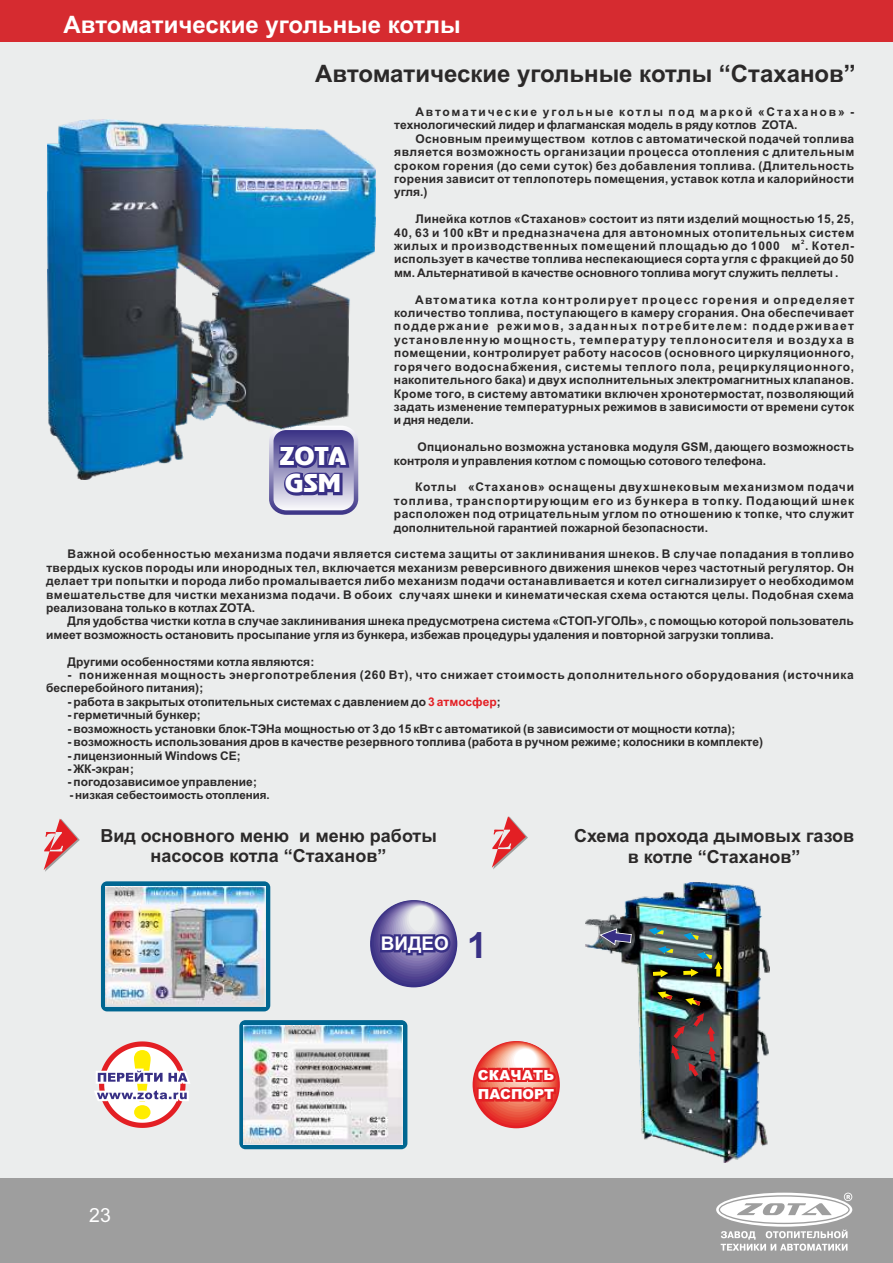
<style>
.page{position:relative;width:893px;height:1263px;background:#ebeded}
.page>*{position:absolute;margin:0;border:0;box-sizing:border-box;transform-origin:0 0}
.t1{font:24.3px/27.6px "Adver Gothic";color:#fff}
.t2{font:700 24px "Arial";color:#2b2929}
.t3{font:700 24px "Arial";color:#fff}
.t4{font:19.5px "Arial";color:#fff}
.t5{font:700 18.9px "Arial";color:#fff}
.t6{font:700 18px/20.1px "Arial";color:#2b2929;text-align:center}
.t7{font:900 13.95px/19.6px "Arial";letter-spacing:.01em;color:#fff}
.t8{font:700 12px/13.4px "Arial";color:#2b2929;text-align:justify}
.t9{font:700 12px/13.4px "Arial";letter-spacing:.055em;color:#2b2929}
.t10{font:700 12px/13.4px "Arial";letter-spacing:.025em;color:#2b2929;text-align:right}
.t11{font:700 11.55px "Arial";color:#2b2929}
.t12{font:700 6px "Arial";color:#2b2929}
.s1{color:#e31f24}
.s2{font-size:36px;color:#383085}
</style>
<div class="page">
<div style="left:0;top:1178px;width:893px;height:85px;background:#9e9e9e"></div>
<div style="left:0;top:0;width:893px;height:42px;background:#d62b30"></div>
<svg style="left:269px;top:426px;width:89px;height:89px"></svg>
<svg style="left:273px;top:480px;width:81px;height:30px"></svg>
<svg style="left:716px;top:1192px;width:136px;height:59px"></svg>
<img style="left:48px;top:119px;width:328px;height:361px">
<div style="left:101px;top:881px;width:169px;height:130px;background:#006691;border-radius:6px"></div>
<img style="left:105px;top:886px;width:161px;height:121px">
<div style="left:239px;top:1020px;width:168px;height:129px;background:#006691;border-radius:6px"></div>
<img style="left:244px;top:1025px;width:159px;height:119px">
<img style="left:586px;top:883px;width:184px;height:279px">
<svg style="left:653px;top:969px;width:15px;height:8px"></svg>
<svg style="left:671px;top:1013px;width:45px;height:63px"></svg>
<svg style="left:685px;top:998px;width:15px;height:8px"></svg>
<svg style="left:657px;top:991px;width:15px;height:9px"></svg>
<svg style="left:683px;top:932px;width:16px;height:8px"></svg>
<svg style="left:648px;top:927px;width:16px;height:8px"></svg>
<svg style="left:600px;top:928px;width:32px;height:17px"></svg>
<svg style="left:658px;top:946px;width:15px;height:8px"></svg>
<svg style="left:683px;top:952px;width:39px;height:24px"></svg>
<svg style="left:44px;top:819px;width:36px;height:53px"></svg>
<svg style="left:492px;top:816px;width:36px;height:53px"></svg>
<svg style="left:94px;top:1041px;width:96px;height:87px"></svg>
<svg style="left:370px;top:900px;width:87px;height:87px"></svg>
<div style="left:372px;top:900px;width:84px;height:85px;background:#403687;border-radius:50%"></div>
<div style="left:374px;top:901px;width:81px;height:81px;background:#473d8c;border-radius:50%"></div>
<div style="left:376px;top:901px;width:78px;height:78px;background:#4f408f;border-radius:50%"></div>
<div style="left:377px;top:901px;width:76px;height:76px;background:#574a94;border-radius:50%"></div>
<div style="left:379px;top:901px;width:73px;height:73px;background:#5e5299;border-radius:50%"></div>
<div style="left:381px;top:902px;width:70px;height:69px;background:#66599e;border-radius:50%"></div>
<div style="left:383px;top:902px;width:67px;height:67px;background:#7061a3;border-radius:50%"></div>
<div style="left:385px;top:902px;width:63px;height:64px;background:#786bab;border-radius:50%"></div>
<div style="left:387px;top:903px;width:60px;height:60px;background:#8273b0;border-radius:50%"></div>
<div style="left:388px;top:903px;width:58px;height:58px;background:#8a7db5;border-radius:50%"></div>
<div style="left:390px;top:903px;width:55px;height:55px;background:#9187ba;border-radius:50%"></div>
<div style="left:392px;top:903px;width:52px;height:53px;background:#9c91c2;border-radius:50%"></div>
<div style="left:394px;top:904px;width:49px;height:49px;background:#a39cc7;border-radius:50%"></div>
<div style="left:397px;top:904px;width:44px;height:44px;background:#b5b0d1;border-radius:50%"></div>
<div style="left:399px;top:905px;width:41px;height:40px;background:#bfbad6;border-radius:50%"></div>
<div style="left:401px;top:905px;width:38px;height:37px;background:#c7c4db;border-radius:50%"></div>
<div style="left:403px;top:905px;width:34px;height:35px;background:#d1cfe0;border-radius:50%"></div>
<div style="left:405px;top:905px;width:31px;height:32px;background:#d9d9e3;border-radius:50%"></div>
<div style="left:407px;top:906px;width:28px;height:28px;background:#e3e3e8;border-radius:50%"></div>
<div style="left:408px;top:906px;width:26px;height:26px;background:#ebeded;border-radius:50%"></div>
<svg style="left:380px;top:934px;width:70px;height:21px"></svg>
<div style="left:473px;top:1041px;width:87px;height:87px;background:#e31f24;border-radius:50%"></div>
<div style="left:475px;top:1041px;width:84px;height:84px;background:#e62b29;border-radius:50%"></div>
<div style="left:476px;top:1042px;width:82px;height:81px;background:#e6382e;border-radius:50%"></div>
<div style="left:478px;top:1042px;width:78px;height:78px;background:#e84533;border-radius:50%"></div>
<div style="left:480px;top:1042px;width:75px;height:75px;background:#e8523d;border-radius:50%"></div>
<div style="left:482px;top:1043px;width:72px;height:72px;background:#eb5c45;border-radius:50%"></div>
<div style="left:484px;top:1043px;width:69px;height:69px;background:#ed694d;border-radius:50%"></div>
<div style="left:486px;top:1044px;width:66px;height:65px;background:#ed7357;border-radius:50%"></div>
<div style="left:488px;top:1044px;width:63px;height:63px;background:#f08061;border-radius:50%"></div>
<svg style="left:490px;top:1044px;width:60px;height:60px"></svg>
<svg style="left:496px;top:1045px;width:51px;height:51px"></svg>
<div style="left:500px;top:1046px;width:44px;height:44px;background:#f7bfa6;border-radius:50%"></div>
<div style="left:502px;top:1046px;width:41px;height:42px;background:#fac7b3;border-radius:50%"></div>
<div style="left:504px;top:1047px;width:38px;height:38px;background:#fad1bf;border-radius:50%"></div>
<div style="left:506px;top:1047px;width:35px;height:35px;background:#fad9cc;border-radius:50%"></div>
<div style="left:508px;top:1048px;width:32px;height:32px;background:#fce3d9;border-radius:50%"></div>
<div style="left:510px;top:1048px;width:29px;height:29px;background:#fcede6;border-radius:50%"></div>
<div style="left:512px;top:1048px;width:26px;height:26px;background:#fff5f2;border-radius:50%"></div>
<div style="left:514px;top:1049px;width:23px;height:22px;background:#fff;border-radius:50%"></div>
<svg style="left:476px;top:1067px;width:80px;height:35px"></svg>
<h2 class="t3" style="left:64px;top:15px;width:398px">Автоматические угольные котлы</h2>
<h2 class="t2" style="left:315px;top:65px;width:542px">Автоматические угольные котлы “Стаханов”</h2>
<p class="t8" style="left:394px;top:106px;width:462px;text-indent:21px">Автоматические угольные котлы под маркой «Стаханов» - технологический лидер и флагманская модель в ряду котлов ZOTA.</p>
<p class="t8" style="left:394px;top:133px;width:462px;text-indent:21px">Основным преимуществом котлов с автоматической подачей топлива является возможность организации процесса отопления с длительным сроком горения (до семи суток) без добавления топлива. (Длительность горения зависит от теплопотерь помещения, уставок котла и калорийности угля.)</p>
<p class="t10" style="left:394px;top:213px;width:462px">Линейка котлов «Стаханов» состоит из пяти изделий мощностью 15, 25,<br>40, 63 и 100 кВт и предназначена для автономных отопительных систем</p>
<p class="t12" style="left:801px;top:240px;width:5px">2</p>
<p class="t8" style="left:394px;top:240px;width:462px">жилых и производственных помещений площадью до 1000 м . Котел&shy;использует в качестве топлива неспекающиеся сорта угля с фракцией до 50 мм. Альтернативой в качестве основного топлива могут служить пеллеты .</p>
<p class="t8" style="left:394px;top:294px;width:462px;text-indent:21px">Автоматика котла контролирует процесс горения и определяет количество топлива, поступающего в камеру сгорания. Она обеспечивает поддержание режимов, заданных потребителем: поддерживает установленную мощность, температуру теплоносителя и воздуха в помещении, контролирует работу насосов (основного циркуляционного, горячего водоснабжения, системы теплого пола, рециркуляционного, накопительного бака) и двух исполнительных электромагнитных клапанов.<br>Кроме того, в систему автоматики включен хронотермостат, позволяющий задать изменение температурных режимов в зависимости от времени суток и дня недели.</p>
<p class="t8" style="left:394px;top:441px;width:462px;text-indent:23px">Опционально возможна установка модуля GSM, дающего возможность контроля и управления котлом с помощью сотового телефона.</p>
<p class="t8" style="left:394px;top:482px;width:462px;text-indent:21px">Котлы «Стаханов» оснащены двухшнековым механизмом подачи топлива, транспортирующим его из бункера в топку. Подающий шнек расположен под отрицательным углом по отношению к топке, что служит дополнительной гарантией пожарной безопасности.</p>
<p class="t8" style="left:46px;top:549px;width:809px;text-indent:21px">Важной особенностью механизма подачи является система защиты от заклинивания шнеков. В случае попадания в топливо твердых кусков породы или инородных тел, включается механизм реверсивного движения шнеков через частотный регулятор. Он делает три попытки и порода либо промалывается либо механизм подачи останавливается и котел сигнализирует о необходимом вмешательстве для чистки механизма подачи. В обоих случаях шнеки и кинематическая схема остаются целы. Подобная схема реализована только в котлах ZOTA.</p>
<p class="t8" style="left:46px;top:616px;width:809px;text-indent:21px">Для удобства чистки котла в случае заклинивания шнека предусмотрена система «СТОП-УГОЛЬ», с помощью которой пользователь имеет возможность остановить просыпание угля из бункера, избежав процедуры удаления и повторной загрузки топлива.</p>
<p class="t8" style="left:67px;top:656px;width:248px">Другими особенностями котла являются:</p>
<p class="t9" style="left:46px;top:669px;width:809px;text-indent:21px">- пониженная мощность энергопотребления (260 Вт), что снижает стоимость дополнительного оборудования (источника бесперебойного питания);</p>
<p class="t8" style="left:67px;top:696px;width:435px">- работа в закрытых отопительных системах с давлением до <span class="s1">3 атмосфер</span>;</p>
<p class="t8" style="left:67px;top:709px;width:135px">- герметичный бункер;</p>
<p class="t8" style="left:67px;top:723px;width:670px">- возможность установки блок-ТЭНа мощностью от 3 до 15 кВт с автоматикой (в зависимости от мощности котла);</p>
<p class="t8" style="left:67px;top:736px;width:697px">- возможность использования дров в качестве резервного топлива (работа в ручном режиме; колосники в комплекте)</p>
<p class="t8" style="left:67px;top:750px;width:175px">- лицензионный Windows CE;</p>
<p class="t8" style="left:67px;top:763px;width:68px">- ЖК-экран;</p>
<p class="t8" style="left:67px;top:776px;width:191px">- погодозависимое управление;</p>
<p class="t11" style="left:69px;top:791px;width:202px">- низкая себестоимость отопления.</p>
<h1 class="t1" style="left:280px;top:442px;width:68px">ZOTA<br>GSM</h1>
<h3 class="t6" style="left:100px;top:827px;width:338px">Вид основного меню и меню работы насосов котла “Стаханов”</h3>
<h3 class="t6" style="left:574px;top:828px;width:282px">Схема прохода дымовых газов в котле “Стаханов”</h3>
<h3 class="t5" style="left:381px;top:936px;width:108px">ВИДЕО <span class="s2">1</span></h3>
<h3 class="t4" style="left:89px;top:1207px;width:23px">23</h3>
<p class="t7" style="left:478px;top:1066px;width:78px">СКАЧАТЬ<br>ПАСПОРТ</p>
</div>
